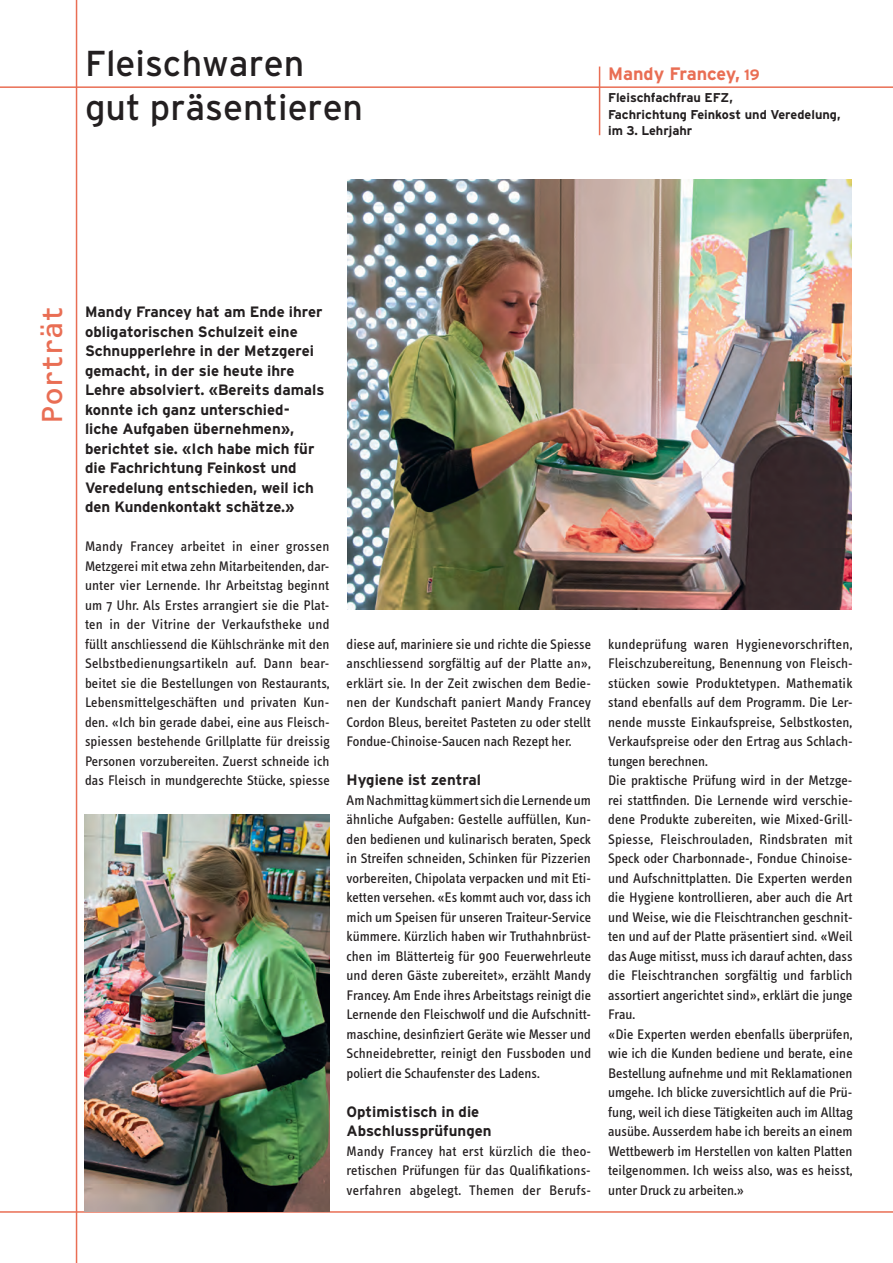
<style>
.page{position:relative;width:893px;height:1263px;background:#fff}
.page>*{position:absolute;margin:0;border:0;box-sizing:border-box;transform-origin:0 0}
.t1{font:36px/43.2px "Interstate";color:#231f20}
.t2{font:30px "OCRF";color:#e96e54}
.t3{font:700 18px "Interstate";color:#e96e54}
.t4{font:700 15px/19.5px "Interstate";color:#231f20}
.t5{font:14.25px/19.5px "Info Text";letter-spacing:.005em;color:#231f20;text-align:justify}
.t6{font:700 12.75px/16.5px "Interstate";color:#231f20}
.s1{font-size:15px}
</style>
<div class="page">
<hr style="left:0;top:86px;width:893px;height:2px;background:#e96e54">
<hr style="left:76px;top:0;width:1px;height:1263px;background:#e96e54">
<hr style="left:0;top:1211px;width:893px;height:2px;background:#e96e54">
<hr style="left:599px;top:67px;width:1px;height:68px;background:#e96e54">
<img style="left:85px;top:815px;width:244px;height:396px">
<img style="left:347px;top:179px;width:504px;height:431px">
<h1 class="t1" style="left:85px;top:42px;width:280px">Fleischwaren gut präsentieren</h1>
<p class="t3" style="left:608px;top:63px;width:153px">Mandy Francey, <span class="s1">19</span></p>
<p class="t6" style="left:608px;top:89px;width:234px">Fleischfachfrau EFZ,<br>Fachrichtung Feinkost und Veredelung, im 3. Lehrjahr</p>
<h2 class="t2" style="left:34px;top:424px;width:119px;rotate:-90deg">Porträt</h2>
<p class="t4" style="left:85px;top:302px;width:241px">Mandy Francey hat am Ende ihrer obligatorischen Schulzeit eine<br>Schnupperlehre in der Metzgerei gemacht, in der sie heute ihre<br>Lehre absolviert. «Bereits damals konnte ich ganz unterschied&shy;liche Aufgaben übernehmen», berichtet sie. «Ich habe mich für die Fachrichtung Feinkost und<br>Veredelung entschieden, weil ich den Kundenkontakt schätze.»</p>
<p class="t5" style="left:85px;top:537px;width:246px">Mandy Francey arbeitet in einer grossen Metzgerei mit etwa zehn Mitarbeitenden, dar&shy;unter vier Lernende. Ihr Arbeitstag beginnt um 7 Uhr. Als Erstes arrangiert sie die Plat&shy;ten in der Vitrine der Verkaufstheke und füllt anschliessend die Kühlschränke mit den Selbstbedienungsartikeln auf. Dann bear&shy;beitet sie die Bestellungen von Restaurants, Lebensmittelgeschäften und privaten Kun&shy;den. «Ich bin gerade dabei, eine aus Fleisch&shy;spiessen bestehende Grillplatte für dreissig Personen vorzubereiten. Zuerst schneide ich das Fleisch in mundgerechte Stücke, spiesse</p>
<p class="t5" style="left:347px;top:634px;width:246px">diese auf, mariniere sie und richte die Spiesse anschliessend sorgfältig auf der Platte an», erklärt sie. In der Zeit zwischen dem Bedie&shy;nen der Kundschaft paniert Mandy Francey Cordon Bleus, bereitet Pasteten zu oder stellt Fondue-Chinoise-Saucen nach Rezept her.</p>
<p class="t4" style="left:347px;top:770px;width:136px">Hygiene ist zentral</p>
<p class="t5" style="left:347px;top:790px;width:246px">Am Nachmittag kümmert sich die Lernende um ähnliche Aufgaben: Gestelle auffüllen, Kun&shy;den bedienen und kulinarisch beraten, Speck in Streifen schneiden, Schinken für Pizzerien vorbereiten, Chipolata verpacken und mit Eti&shy;ketten versehen. «Es kommt auch vor, dass ich mich um Speisen für unseren Traiteur-Service kümmere. Kürzlich haben wir Truthahnbrüst&shy;chen im Blätterteig für 900 Feuerwehrleute und deren Gäste zubereitet», erzählt Mandy Francey. Am Ende ihres Arbeitstags reinigt die Lernende den Fleischwolf und die Aufschnitt&shy;maschine, desinfiziert Geräte wie Messer und Schneidebretter, reinigt den Fussboden und poliert die Schaufenster des Ladens.</p>
<p class="t4" style="left:347px;top:1102px;width:147px">Optimistisch in die<br>Abschlussprüfungen</p>
<p class="t5" style="left:347px;top:1141px;width:246px">Mandy Francey hat erst kürzlich die theo&shy;retischen Prüfungen für das Qualifikations&shy;verfahren abgelegt. Themen der Berufs-</p>
<p class="t5" style="left:608px;top:634px;width:246px;text-align:left">kundeprüfung waren Hygienevorschriften, Fleischzubereitung, Benennung von Fleisch&shy;stücken sowie Produktetypen. Mathematik stand ebenfalls auf dem Programm. Die Ler&shy;nende musste Einkaufspreise, Selbstkosten, Verkaufspreise oder den Ertrag aus Schlach&shy;tungen berechnen.<br>Die praktische Prüfung wird in der Metzge&shy;rei stattfinden. Die Lernende wird verschie&shy;dene Produkte zubereiten, wie Mixed-Grill-Spiesse, Fleischrouladen, Rindsbraten mit Speck oder Charbonnade-, Fondue Chinoise&shy;und Aufschnittplatten. Die Experten werden die Hygiene kontrollieren, aber auch die Art und Weise, wie die Fleischtranchen geschnit&shy;ten und auf der Platte präsentiert sind. «Weil das Auge mitisst, muss ich darauf achten, dass die Fleischtranchen sorgfältig und farblich assortiert angerichtet sind», erklärt die junge Frau.<br>«Die Experten werden ebenfalls überprüfen, wie ich die Kunden bediene und berate, eine Bestellung aufnehme und mit Reklamationen umgehe. Ich blicke zuversichtlich auf die Prü&shy;fung, weil ich diese Tätigkeiten auch im Alltag ausübe. Ausserdem habe ich bereits an einem Wettbewerb im Herstellen von kalten Platten teilgenommen. Ich weiss also, was es heisst, unter Druck zu arbeiten.»</p>
</div>
